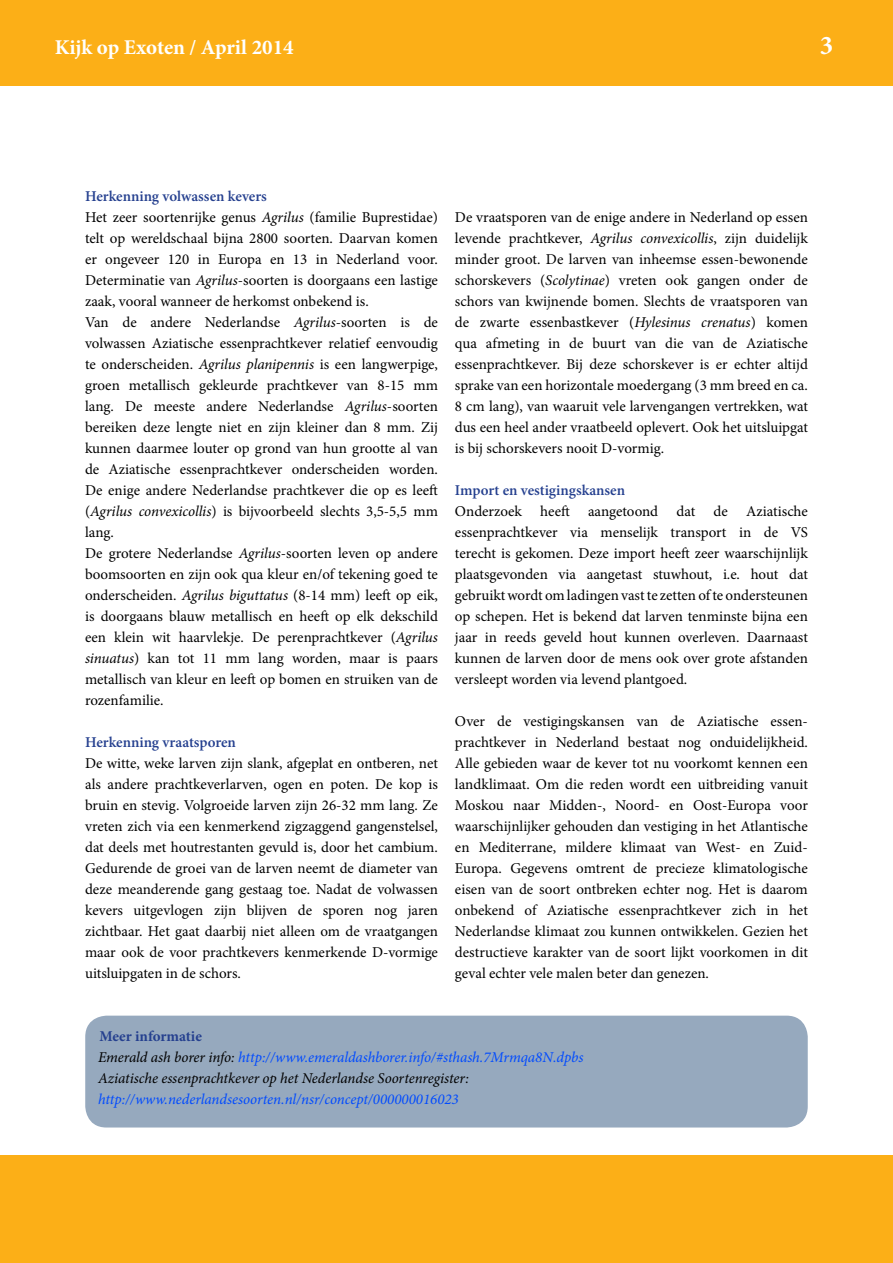
<style>
.page{position:relative;width:893px;height:1263px;background:#fff}
.page>*{position:absolute;margin:0;border:0;box-sizing:border-box;transform-origin:0 0}
.t1{font:700 27px "Minion Pro";color:#fff}
.t2{font:700 21px "Minion Pro";letter-spacing:-.005em;color:#fff}
.t3{font:15px/21px "Minion Pro";color:#000;text-align:justify}
.t4{font:italic 15px/21px "Minion Pro";letter-spacing:-.005em;color:#000}
.t5{font:italic 15px "Minion Pro";color:#004aff}
.t6{font:600 15px "Minion Pro";letter-spacing:-.005em;color:#25408f}
.s1{font-weight:600;color:#25408f}
.s2{font-style:italic}
.s3{font-weight:700;font-style:normal;color:#25408f}
.s4{color:#004aff}
</style>
<div class="page">
<div style="left:0;top:1155px;width:893px;height:108px;background:#fcaf17"></div>
<div style="left:1px;top:0;width:892px;height:85px;background:#fcaf17"></div>
<hr style="left:0;top:0;width:1px;height:85px;background:#fcaf17">
<div style="left:85px;top:1016px;width:723px;height:111px;background:#96a9be;border-radius:21px"></div>
<h2 class="t2" style="left:55px;top:32px;width:240px">Kijk op Exoten / April 2014</h2>
<h1 class="t1" style="left:820px;top:26px;width:15px">3</h1>
<p class="t3" style="left:85px;top:186px;width:354px;text-align:left"><span class="s1">Herkenning volwassen kevers<br></span>Het zeer soortenrijke genus <span class="s2">Agrilus</span> (familie Buprestidae) telt op wereldschaal bijna 2800 soorten. Daarvan komen er ongeveer 120 in Europa en 13 in Nederland voor.<br>Determinatie van <span class="s2">Agrilus</span>-soorten is doorgaans een lastige zaak, vooral wanneer de herkomst onbekend is.<br>Van de andere Nederlandse <span class="s2">Agrilus</span>-soorten is de volwassen Aziatische essenprachtkever relatief eenvoudig te onderscheiden. <span class="s2">Agrilus planipennis</span> is een langwerpige, groen metallisch gekleurde prachtkever van 8-15 mm lang. De meeste andere Nederlandse <span class="s2">Agrilus</span>-soorten bereiken deze lengte niet en zijn kleiner dan 8 mm. Zij kunnen daarmee louter op grond van hun grootte al van de Aziatische essenprachtkever onderscheiden worden.<br>De enige andere Nederlandse prachtkever die op es leeft (<span class="s2">Agrilus convexicollis</span>) is bijvoorbeeld slechts 3,5-5,5 mm lang.<br>De grotere Nederlandse <span class="s2">Agrilus</span>-soorten leven op andere boomsoorten en zijn ook qua kleur en/of tekening goed te onderscheiden. <span class="s2">Agrilus biguttatus</span> (8-14 mm) leeft op eik, is doorgaans blauw metallisch en heeft op elk dekschild een klein wit haarvlekje. De perenprachtkever (<span class="s2">Agrilus sinuatus</span>) kan tot 11 mm lang worden, maar is paars metallisch van kleur en leeft op bomen en struiken van de rozenfamilie.</p>
<p class="t6" style="left:85px;top:732px;width:152px">Herkenning vraatsporen</p>
<p class="t3" style="left:85px;top:753px;width:354px">De witte, weke larven zijn slank, afgeplat en ontberen, net als andere prachtkeverlarven, ogen en poten. De kop is bruin en stevig. Volgroeide larven zijn 26-32 mm lang. Ze vreten zich via een kenmerkend zigzaggend gangenstelsel, dat deels met houtrestanten gevuld is, door het cambium.<br>Gedurende de groei van de larven neemt de diameter van deze meanderende gang gestaag toe. Nadat de volwassen kevers uitgevlogen zijn blijven de sporen nog jaren zichtbaar. Het gaat daarbij niet alleen om de vraatgangen maar ook de voor prachtkevers kenmerkende D-vormige uitsluipgaten in de schors.</p>
<p class="t3" style="left:455px;top:207px;width:354px">De vraatsporen van de enige andere in Nederland op essen levende prachtkever, <span class="s2">Agrilus convexicollis</span>, zijn duidelijk minder groot. De larven van inheemse essen-bewonende schorskevers (<span class="s2">Scolytinae</span>) vreten ook gangen onder de schors van kwijnende bomen. Slechts de vraatsporen van de zwarte essenbastkever (<span class="s2">Hylesinus crenatus</span>) komen qua afmeting in de buurt van die van de Aziatische essenprachtkever. Bij deze schorskever is er echter altijd sprake van een horizontale moedergang (3 mm breed en ca.<br>8 cm lang), van waaruit vele larvengangen vertrekken, wat dus een heel ander vraatbeeld oplevert. Ook het uitsluipgat is bij schorskevers nooit D-vormig.</p>
<p class="t6" style="left:455px;top:480px;width:172px">Import en vestigingskansen</p>
<p class="t3" style="left:455px;top:501px;width:354px">Onderzoek heeft aangetoond dat de Aziatische essenprachtkever via menselijk transport in de VS terecht is gekomen. Deze import heeft zeer waarschijnlijk plaatsgevonden via aangetast stuwhout, i.e. hout dat gebruikt wordt om ladingen vast te zetten of te ondersteunen op schepen. Het is bekend dat larven tenminste bijna een jaar in reeds geveld hout kunnen overleven. Daarnaast kunnen de larven door de mens ook over grote afstanden versleept worden via levend plantgoed.</p>
<p class="t3" style="left:455px;top:711px;width:354px">Over de vestigingskansen van de Aziatische essen&shy;prachtkever in Nederland bestaat nog onduidelijkheid.<br>Alle gebieden waar de kever tot nu voorkomt kennen een landklimaat. Om die reden wordt een uitbreiding vanuit Moskou naar Midden-, Noord- en Oost-Europa voor waarschijnlijker gehouden dan vestiging in het Atlantische en Mediterrane, mildere klimaat van West- en Zuid-Europa. Gegevens omtrent de precieze klimatologische eisen van de soort ontbreken echter nog. Het is daarom onbekend of Aziatische essenprachtkever zich in het Nederlandse klimaat zou kunnen ontwikkelen. Gezien het destructieve karakter van de soort lijkt voorkomen in dit geval echter vele malen beter dan genezen.</p>
<p class="t4" style="left:98px;top:1026px;width:487px"><span class="s3">Meer informatie<br></span>Emerald ash borer info: <span class="s4">http://www.emeraldashborer.info/#sthash.7Mrmqa8N.dpbs<br></span>Aziatische essenprachtkever op het Nederlandse Soortenregister:</p>
<p class="t5" style="left:98px;top:1089px;width:362px">http://www.nederlandsesoorten.nl/nsr/concept/000000016023</p>
</div>
